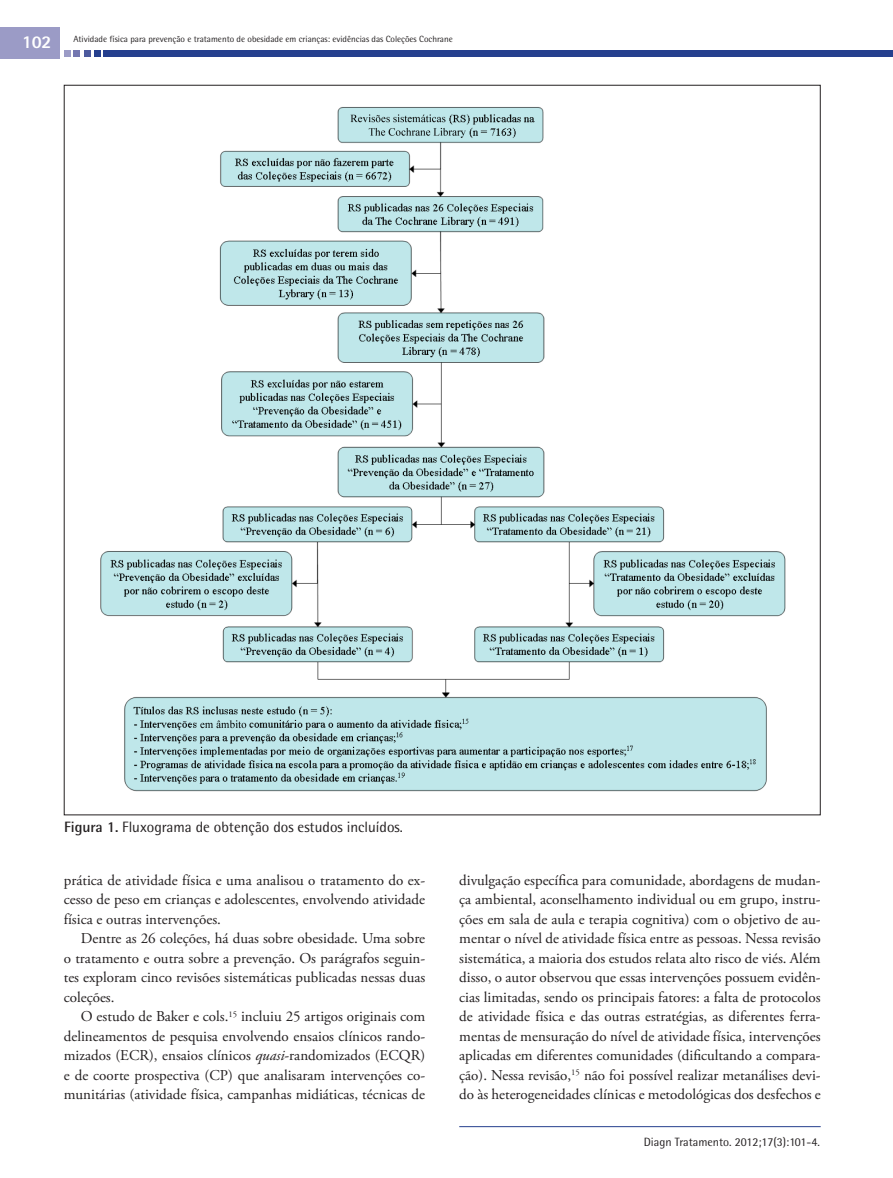
<style>
.page{position:relative;width:893px;height:1178px;background:#fff}
.page>*{position:absolute;margin:0;border:0;box-sizing:border-box;transform-origin:0 0}
.t1{font:800 18px "Rotis Sans Serif Std";color:#fff}
.z05_0_texto_txt{font:15px/19.5px "Adobe Garamond Pro";color:#231f20;text-align:justify}
.z07_0_tabela-img_tit{font:15px "Rotis Semi Sans Std";color:#231f20}
.t2{font:12px "Rotis Semi Sans Std";color:#231f20}
.t3{font:9px "Rotis Semi Sans Std";color:#231f20}
.s1{font-weight:700}
.s2{font-style:italic}
</style>
<div class="page">
<hr style="left:459px;top:1126px;width:362px;height:1px;background:#253f8e">
<div style="left:104px;top:51px;width:789px;height:6px;background:#253f8e"></div>
<div style="left:94px;top:51px;width:7px;height:6px;background:#253f8e"></div>
<div style="left:84px;top:51px;width:7px;height:6px;background:#4d5a9e"></div>
<div style="left:73px;top:51px;width:7px;height:6px;background:#7477b0"></div>
<div style="left:64px;top:51px;width:7px;height:6px;background:#9b9bc6"></div>
<div style="left:0;top:27px;width:60px;height:31px;background:#9b9bc6"></div>
<img style="left:100px;top:107px;width:686px;height:685px">
<p class="t1" style="left:22px;top:31px;width:31px">102</p>
<p class="t3" style="left:73px;top:33px;width:381px">Atividade física para prevenção e tratamento de obesidade em crianças: evidências das Coleções Cochrane</p>
<p class="z07_0_tabela-img_tit" style="left:64px;top:818px;width:340px"><span class="s1">Figura 1.</span> Fluxograma de obtenção dos estudos incluídos.</p>
<p class="z05_0_texto_txt" style="left:64px;top:871px;width:363px">prática de atividade física e uma analisou o tratamento do ex&shy;cesso de peso em crianças e adolescentes, envolvendo atividade física e outras intervenções.</p>
<p class="z05_0_texto_txt" style="left:64px;top:929px;width:363px;text-indent:17px">Dentre as 26 coleções, há duas sobre obesidade. Uma sobre o tratamento e outra sobre a prevenção. Os parágrafos seguin&shy;tes exploram cinco revisões sistemáticas publicadas nessas duas coleções.</p>
<p class="z05_0_texto_txt" style="left:64px;top:1007px;width:363px;text-indent:17px">O estudo de Baker e cols.<sup>15</sup> incluiu 25 artigos originais com delineamentos de pesquisa envolvendo ensaios clínicos rando&shy;mizados (ECR), ensaios clínicos <span class="s2">quasi</span>-randomizados (ECQR) e de coorte prospectiva (CP) que analisaram intervenções co&shy;munitárias (atividade física, campanhas midiáticas, técnicas de</p>
<p class="z05_0_texto_txt" style="left:459px;top:871px;width:363px">divulgação específica para comunidade, abordagens de mudan&shy;ça ambiental, aconselhamento individual ou em grupo, instru&shy;ções em sala de aula e terapia cognitiva) com o objetivo de au&shy;mentar o nível de atividade física entre as pessoas. Nessa revisão sistemática, a maioria dos estudos relata alto risco de viés. Além disso, o autor observou que essas intervenções possuem evidên&shy;cias limitadas, sendo os principais fatores: a falta de protocolos de atividade física e das outras estratégias, as diferentes ferra&shy;mentas de mensuração do nível de atividade física, intervenções aplicadas em diferentes comunidades (dificultando a compara&shy;ção). Nessa revisão,<sup>15</sup> não foi possível realizar metanálises devi&shy;do às heterogeneidades clínicas e metodológicas dos desfechos e</p>
<p class="t2" style="left:644px;top:1135px;width:178px">Diagn Tratamento. 2012;17(3):101-4.</p>
</div>
